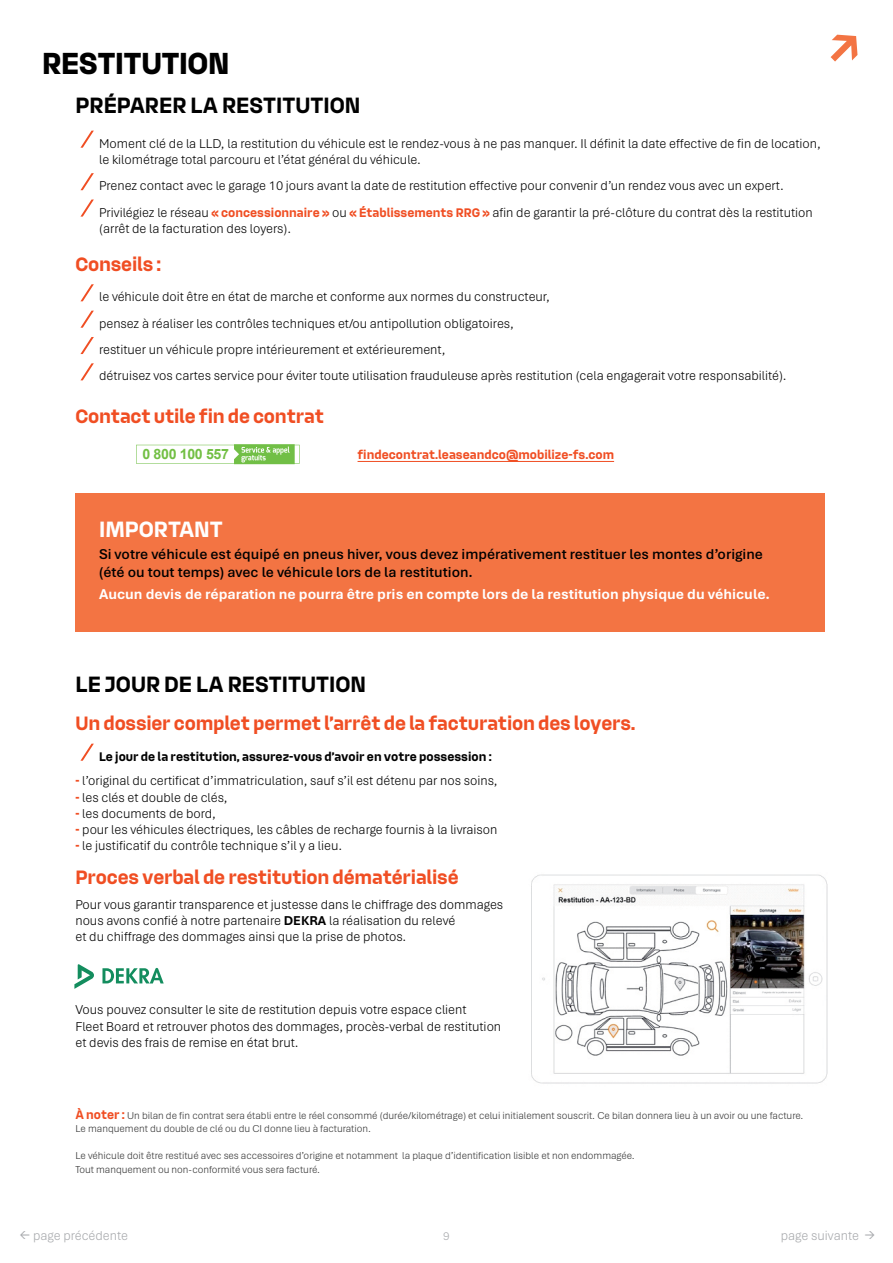
<style>
.page{position:relative;width:893px;height:1263px;background:#fff}
.page>*{position:absolute;margin:0;border:0;box-sizing:border-box;transform-origin:0 0}
.t1{font:700 64.5px "Aptos";color:#f37443}
.t2{font:33px "MBLZ Title";letter-spacing:.005em;color:#000}
.t3{font:700 24px "MBLZ";color:#000}
.t4{font:700 24px "MBLZ";color:#fff}
.t5{font:700 21px "MBLZ";letter-spacing:-.01em;color:#f04e23}
.t6{font:600 15px/18px "Aptos";color:#000}
.t7{font:700 15px "Aptos";color:#fff}
.t8{font:700 14.25px "Arial";letter-spacing:-.025em;color:#72bf44}
.t9{font:300 13.5px/16.2px "Aptos";color:#000}
.t10{font:700 13.5px "MBLZ";color:#000}
.t11{font:700 13.5px "MBLZ";color:#f04e23}
.t12{font:300 13.5px "Aptos";color:#a7a9ac}
.t13{font:300 12px "Aptos";color:#a7a9ac}
.t14{font:300 10.5px/13.5px "Aptos";color:#333}
.s1{font-family:"MBLZ";font-weight:700;color:#f04e23}
.s2{font-family:"MBLZ Alternate";font-weight:400;color:#f04e23}
.s3{font-weight:700}
.s4{font-family:"MBLZ";font-weight:700;font-size:13.5px;color:#f04e23}
.s5{font-size:18px}
</style>
<div class="page">
<svg style="left:80px;top:131px;width:14px;height:17px"></svg>
<svg style="left:80px;top:173px;width:14px;height:17px"></svg>
<svg style="left:80px;top:199px;width:14px;height:18px"></svg>
<svg style="left:80px;top:284px;width:14px;height:17px"></svg>
<svg style="left:80px;top:311px;width:14px;height:17px"></svg>
<svg style="left:80px;top:337px;width:14px;height:17px"></svg>
<svg style="left:80px;top:363px;width:14px;height:17px"></svg>
<svg style="left:80px;top:744px;width:14px;height:17px"></svg>
<svg style="left:74px;top:964px;width:20px;height:25px"></svg>
<svg style="left:102px;top:968px;width:62px;height:15px"></svg>
<img style="left:531px;top:874px;width:297px;height:210px">
<div style="left:75px;top:493px;width:750px;height:138px;background:#f37443"></div>
<hr style="left:358px;top:461px;width:256px;height:1px;background:#f04e23">
<svg style="left:136px;top:444px;width:164px;height:20px"></svg>
<h2 class="t2" style="left:43px;top:47px;width:188px">RESTITUTION</h2>
<h3 class="t3" style="left:75px;top:92px;width:286px">PRÉPARER LA RESTITUTION</h3>
<p class="t9" style="left:99px;top:135px;width:723px">Moment clé de la LLD, la restitution du véhicule est le rendez-vous à ne pas manquer. Il définit la date effective de fin de location, le kilométrage total parcouru et l’état général du véhicule.</p>
<p class="t9" style="left:99px;top:172px;width:715px;line-height:26.4px">Prenez contact avec le garage 10 jours avant la date de restitution effective pour convenir d’un rendez vous avec un expert.<br>Privilégiez le réseau <span class="s1">« concessionnaire »</span> ou <span class="s1">« Établissements RRG »</span> afin de garantir la pré-clôture du contrat dès la restitution</p>
<p class="t9" style="left:99px;top:220px;width:194px">(arrêt de la facturation des loyers).</p>
<h3 class="t5" style="left:75px;top:253px;width:87px">Conseils :</h3>
<p class="t9" style="left:99px;top:283px;width:689px;line-height:26.4px">le véhicule doit être en état de marche et conforme aux normes du constructeur,<br>pensez à réaliser les contrôles techniques et/ou antipollution obligatoires,<br>restituer un véhicule propre intérieurement et extérieurement,<br>détruisez vos cartes service pour éviter toute utilisation frauduleuse après restitution (cela engagerait votre responsabilité).</p>
<h3 class="t5" style="left:75px;top:404px;width:250px">Contact utile fin de contrat</h3>
<p class="t8" style="left:143px;top:444px;width:88px">0 800 100 557</p>
<p class="t11" style="left:358px;top:448px;width:258px">findecontrat.leaseandco@mobilize-fs.com</p>
<h1 class="t1" style="left:825px;top:4px;width:40px">↗</h1>
<h3 class="t4" style="left:99px;top:516px;width:125px">IMPORTANT</h3>
<p class="t6" style="left:99px;top:545px;width:665px">Si votre véhicule est équipé en pneus hiver, vous devez impérativement restituer les montes d’origine (été ou tout temps) avec le véhicule lors de la restitution.</p>
<p class="t7" style="left:99px;top:584px;width:672px">Aucun devis de réparation ne pourra être pris en compte lors de la restitution physique du véhicule.</p>
<h3 class="t3" style="left:75px;top:671px;width:292px">LE JOUR DE LA RESTITUTION</h3>
<h3 class="t5" style="left:75px;top:712px;width:562px">Un dossier complet permet l’arrêt de la facturation des loyers.</h3>
<p class="t10" style="left:99px;top:749px;width:394px">Le jour de la restitution, assurez-vous d’avoir en votre possession :</p>
<p class="t9" style="left:75px;top:772px;width:424px"><span class="s2">-</span> l’original du certificat d’immatriculation, sauf s’il est détenu par nos soins,</p>
<p class="t9" style="left:75px;top:788px;width:154px"><span class="s2">-</span> les clés et double de clés,</p>
<p class="t9" style="left:75px;top:805px;width:142px"><span class="s2">-</span> les documents de bord,</p>
<p class="t9" style="left:75px;top:821px;width:423px"><span class="s2">-</span> pour les véhicules électriques, les câbles de recharge fournis à la livraison</p>
<p class="t9" style="left:75px;top:837px;width:268px"><span class="s2">-</span> le justificatif du contrôle technique s’il y a lieu.</p>
<h3 class="t5" style="left:75px;top:866px;width:385px">Proces verbal de restitution dématérialisé</h3>
<p class="t9" style="left:75px;top:895px;width:429px">Pour vous garantir transparence et justesse dans le chiffrage des dommages nous avons confié à notre partenaire <span class="s3">DEKRA</span> la réalisation du relevé<br>et du chiffrage des dommages ainsi que la prise de photos.</p>
<p class="t9" style="left:75px;top:1001px;width:427px">Vous pouvez consulter le site de restitution depuis votre espace client<br>Fleet Board et retrouver photos des dommages, procès-verbal de restitution et devis des frais de remise en état brut.</p>
<p class="t14" style="left:75px;top:1108px;width:729px"><span class="s4">À noter :</span> Un bilan de fin contrat sera établi entre le réel consommé (durée/kilométrage) et celui initialement souscrit. Ce bilan donnera lieu à un avoir ou une facture.<br>Le manquement du double de clé ou du CI donne lieu à facturation.</p>
<p class="t14" style="left:75px;top:1149px;width:561px">Le véhicule doit être restitué avec ses accessoires d’origine et notamment la plaque d’identification lisible et non endommagée.<br>Tout manquement ou non-conformité vous sera facturé.</p>
<p class="t12" style="left:19px;top:1226px;width:110px"><span class="s5">←</span> page précédente</p>
<p class="t13" style="left:443px;top:1228px;width:8px">9</p>
<p class="t12" style="left:781px;top:1226px;width:96px">page suivante <span class="s5">→</span></p>
</div>
